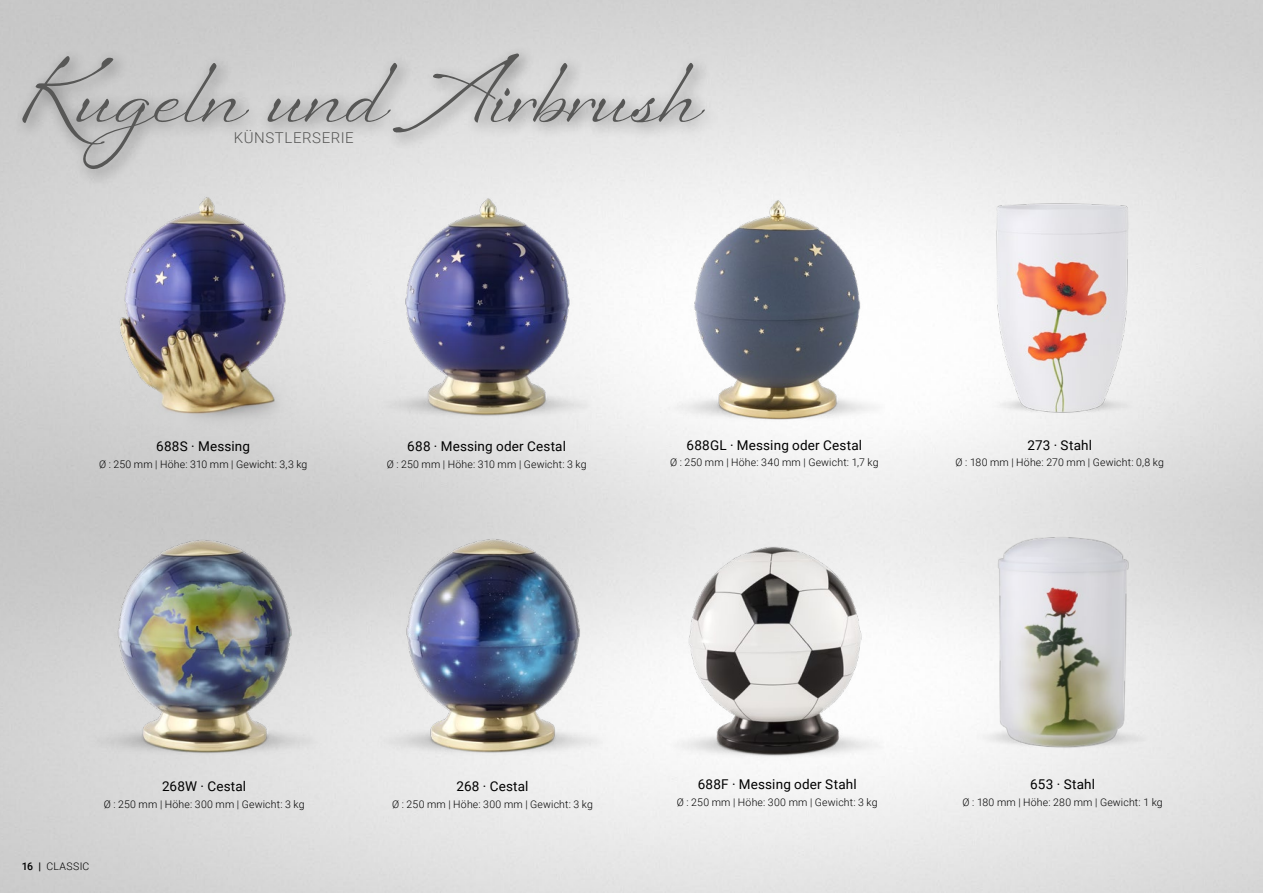
<style>
.page{position:relative;width:1263px;height:893px;background:#fff}
.page>*{position:absolute;margin:0;border:0;box-sizing:border-box;transform-origin:0 0}
.t1{font:90px "Sheila";color:#575756}
.t2{font:300 15px "Roboto";letter-spacing:.04em;color:#575756}
.t3{font:13.5px "Roboto";letter-spacing:.01em;color:#000}
.t4{font:300 10.5px "Roboto";letter-spacing:.02em;color:#000}
.s1{font-weight:500}
</style>
<div class="page">
<img style="left:670px;top:539px;width:214px;height:257px">
<img style="left:938px;top:521px;width:249px;height:277px">
<img style="left:85px;top:535px;width:238px;height:259px">
<img style="left:96px;top:195px;width:214px;height:259px">
<img style="left:380px;top:197px;width:213px;height:259px">
<img style="left:667px;top:198px;width:219px;height:255px">
<img style="left:937px;top:174px;width:249px;height:279px">
<img style="left:372px;top:535px;width:241px;height:259px">
<div style="left:14px;top:45px;width:708px;height:142px;background:#000;opacity:.5"></div>
<h1 class="t1" style="left:21px;top:38px;width:681px">Kugeln und Airbrush</h1>
<h2 class="t2" style="left:234px;top:127px;width:122px">KÜNSTLERSERIE</h2>
<p class="t3" style="left:156px;top:437px;width:95px">688S · Messing</p>
<p class="t4" style="left:99px;top:457px;width:210px">Ø : 250 mm | Höhe: 310 mm | Gewicht: 3,3 kg</p>
<p class="t3" style="left:407px;top:437px;width:160px">688 · Messing oder Cestal</p>
<p class="t4" style="left:387px;top:456px;width:201px">Ø : 250 mm | Höhe: 310 mm | Gewicht: 3 kg</p>
<p class="t3" style="left:687px;top:435px;width:177px">688GL · Messing oder Cestal</p>
<p class="t3" style="left:1027px;top:435px;width:66px">273 · Stahl</p>
<p class="t4" style="left:670px;top:455px;width:210px">Ø : 250 mm | Höhe: 340 mm | Gewicht: 1,7 kg</p>
<p class="t4" style="left:956px;top:455px;width:210px">Ø : 180 mm | Höhe: 270 mm | Gewicht: 0,8 kg</p>
<p class="t3" style="left:162px;top:777px;width:86px">268W · Cestal</p>
<p class="t4" style="left:104px;top:796px;width:202px">Ø : 250 mm | Höhe: 300 mm | Gewicht: 3 kg</p>
<p class="t4" style="left:22px;top:858px;width:69px"><span class="s1">16 |</span> CLASSIC</p>
<p class="t3" style="left:456px;top:777px;width:74px">268 · Cestal</p>
<p class="t4" style="left:392px;top:797px;width:202px">Ø : 250 mm | Höhe: 300 mm | Gewicht: 3 kg</p>
<p class="t3" style="left:698px;top:775px;width:160px">688F · Messing oder Stahl</p>
<p class="t3" style="left:1030px;top:775px;width:66px">653 · Stahl</p>
<p class="t4" style="left:677px;top:795px;width:202px">Ø : 250 mm | Höhe: 300 mm | Gewicht: 3 kg</p>
<p class="t4" style="left:962px;top:795px;width:202px">Ø : 180 mm | Höhe: 280 mm | Gewicht: 1 kg</p>
</div>
